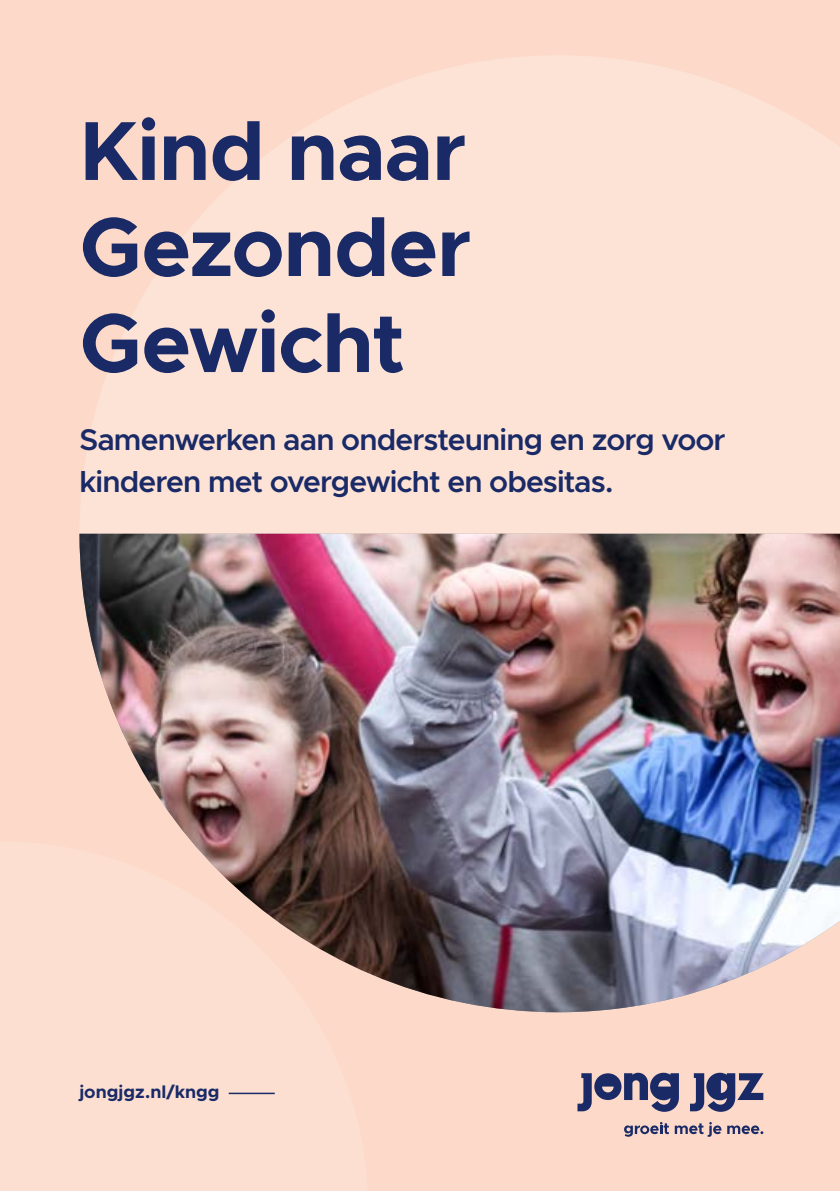
<style>
.page{position:relative;width:840px;height:1191px;background:#fff}
.page>*{position:absolute;margin:0;border:0;box-sizing:border-box;transform-origin:0 0}
.t1{font:700 84px/96px "Metropolis";letter-spacing:-.015em;color:#192a67;text-align:justify}
.t2{font:600 30px/42px "Metropolis";letter-spacing:-.03em;color:#192a67}
.t3{font:700 18px "Metropolis";color:#192a67}
</style>
<div class="page">
<div style="left:0;top:0;width:839px;height:1191px;background:#fcd9c8"></div>
<svg style="left:79px;top:56px;width:760px;height:478px;fill:#fde3d6"></svg>
<hr style="left:228px;top:1092px;width:46px;height:2px;background:#192a67">
<svg style="left:624px;top:1122px;width:44px;height:14px"></svg>
<svg style="left:674px;top:1122px;width:89px;height:14px"></svg>
<svg style="left:577px;top:1072px;width:101px;height:39px"></svg>
<svg style="left:690px;top:1072px;width:73px;height:39px"></svg>
<img style="left:79px;top:534px;width:760px;height:478px">
<h1 class="t1" style="left:79px;top:103px;width:393px">Kind naar Gezonder Gewicht</h1>
<p class="t2" style="left:79px;top:418px;width:647px">Samenwerken aan ondersteuning en zorg voor kinderen met overgewicht en obesitas.</p>
<p class="t3" style="left:79px;top:1080px;width:141px">jongjgz.nl/kngg</p>
</div>
